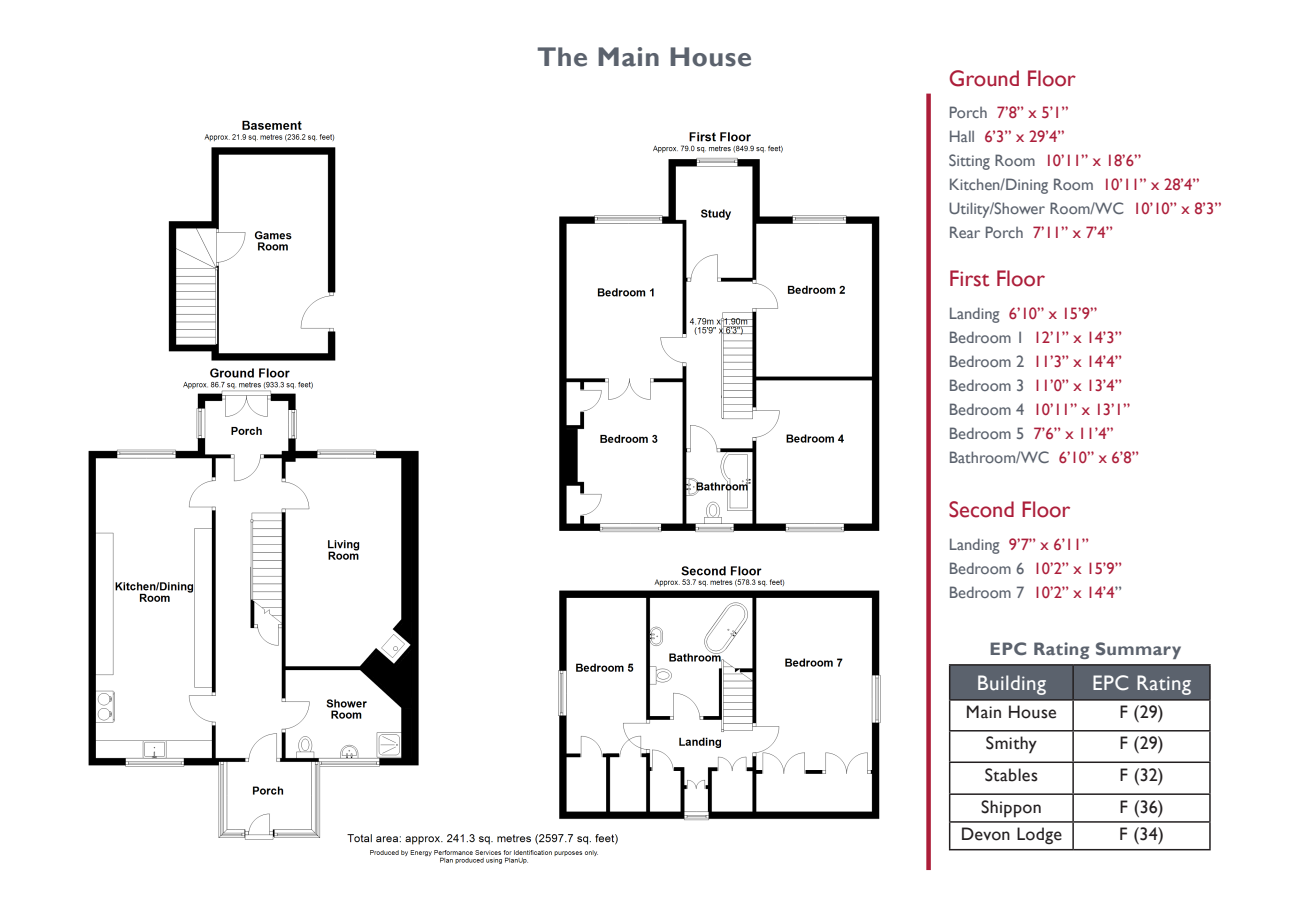
<style>
.page{position:relative;width:1289px;height:919px;background:#fff}
.page>*{position:absolute;margin:0;border:0;box-sizing:border-box;transform-origin:0 0}
.t1{font:700 27px "Gill Sans";letter-spacing:.025em;color:#5b626d}
.t2{font:22.5px "Gill Sans";color:#ac1d39}
.t3{font:21px "Gill Sans";letter-spacing:.02em;color:#fff}
.t4{font:18px "Gill Sans";letter-spacing:.02em;color:#231f20}
.t5{font:700 18px "Gill Sans";letter-spacing:.025em;color:#5b626d}
.t6{font:16.5px "Gill Sans";color:#ac1d39}
.t7{font:16.5px "Gill Sans";color:#5b626d}
.s1{color:#5b626d}
.s2{color:#ac1d39}
</style>
<div class="page">
<img style="left:88px;top:120px;width:793px;height:744px">
<svg style="left:926px;top:94px;width:4px;height:776px;background:#b22f49"></svg>
<div style="left:950px;top:665px;width:259px;height:34px;background:#5b626d"></div>
<hr style="left:1073px;top:664px;width:137px;height:1px;background:#231f20">
<hr style="left:1209px;top:665px;width:1px;height:34px;background:#231f20">
<hr style="left:1073px;top:699px;width:137px;height:1px;background:#231f20">
<hr style="left:948px;top:730px;width:125px;height:1px;background:#231f20">
<hr style="left:1073px;top:730px;width:137px;height:1px;background:#231f20">
<hr style="left:948px;top:761px;width:125px;height:2px;background:#231f20">
<hr style="left:1073px;top:761px;width:137px;height:2px;background:#231f20">
<hr style="left:948px;top:793px;width:125px;height:1px;background:#231f20">
<hr style="left:1073px;top:793px;width:137px;height:1px;background:#231f20">
<hr style="left:948px;top:700px;width:2px;height:30px;background:#231f20">
<hr style="left:948px;top:731px;width:2px;height:30px;background:#231f20">
<hr style="left:948px;top:763px;width:2px;height:30px;background:#231f20">
<hr style="left:948px;top:794px;width:2px;height:27px;background:#231f20">
<hr style="left:948px;top:821px;width:125px;height:1px;background:#231f20">
<hr style="left:948px;top:822px;width:2px;height:26px;background:#231f20">
<hr style="left:1073px;top:821px;width:137px;height:1px;background:#231f20">
<hr style="left:948px;top:848px;width:125px;height:2px;background:#231f20">
<hr style="left:1073px;top:848px;width:137px;height:2px;background:#231f20">
<hr style="left:1072px;top:700px;width:1px;height:30px;background:#231f20">
<hr style="left:1209px;top:700px;width:1px;height:30px;background:#231f20">
<hr style="left:1072px;top:731px;width:1px;height:30px;background:#231f20">
<hr style="left:1209px;top:731px;width:1px;height:30px;background:#231f20">
<hr style="left:1072px;top:763px;width:1px;height:30px;background:#231f20">
<hr style="left:1209px;top:763px;width:1px;height:30px;background:#231f20">
<svg style="left:1072px;top:794px;width:1px;height:54px"></svg>
<svg style="left:1209px;top:794px;width:1px;height:54px"></svg>
<hr style="left:948px;top:664px;width:125px;height:1px;background:#231f20">
<hr style="left:948px;top:665px;width:2px;height:34px;background:#231f20">
<hr style="left:1072px;top:665px;width:1px;height:34px;background:#231f20">
<hr style="left:948px;top:699px;width:125px;height:1px;background:#231f20">
<p class="t1" style="left:537px;top:41px;width:216px">The Main House</p>
<p class="t2" style="left:948px;top:65px;width:128px">Ground Floor</p>
<p class="t6" style="left:948px;top:103px;width:121px"><span class="s1">Porch</span> 7’8” x 5’1”</p>
<p class="t6" style="left:948px;top:127px;width:117px"><span class="s1">Hall</span> 6’3” x 29’4”</p>
<p class="t6" style="left:948px;top:151px;width:194px"><span class="s1">Sitting Room</span> 10’11” x 18’6”</p>
<p class="t7" style="left:948px;top:175px;width:252px">Kitchen/Dining Room <span class="s2">10’11” x 28’4”</span></p>
<p class="t7" style="left:948px;top:199px;width:274px">Utility/Shower Room/WC <span class="s2">10’10” x 8’3”</span></p>
<p class="t6" style="left:948px;top:223px;width:165px"><span class="s1">Rear Porch</span> 7’11” x 7’4”</p>
<p class="t2" style="left:948px;top:266px;width:98px">First Floor</p>
<p class="t6" style="left:948px;top:304px;width:150px"><span class="s1">Landing</span> 6’10” x 15’9”</p>
<p class="t6" style="left:948px;top:328px;width:174px"><span class="s1">Bedroom 1</span> 12’1” x 14’3”</p>
<p class="t6" style="left:948px;top:352px;width:174px"><span class="s1">Bedroom 2</span> 11’3” x 14’4”</p>
<p class="t6" style="left:948px;top:376px;width:174px"><span class="s1">Bedroom 3</span> 11’0” x 13’4”</p>
<p class="t6" style="left:948px;top:400px;width:183px"><span class="s1">Bedroom 4</span> 10’11” x 13’1”</p>
<p class="t6" style="left:948px;top:424px;width:166px"><span class="s1">Bedroom 5</span> 7’6” x 11’4”</p>
<p class="t7" style="left:948px;top:448px;width:191px">Bathroom/WC <span class="s2">6’10” x 6’8”</span></p>
<p class="t2" style="left:948px;top:496px;width:123px">Second Floor</p>
<p class="t6" style="left:948px;top:534px;width:141px"><span class="s1">Landing</span> 9’7” x 6’11”</p>
<p class="t6" style="left:948px;top:558px;width:174px"><span class="s1">Bedroom 6</span> 10’2” x 15’9”</p>
<p class="t6" style="left:948px;top:582px;width:174px"><span class="s1">Bedroom 7</span> 10’2” x 14’4<span class="s1">”</span></p>
<p class="t5" style="left:989px;top:638px;width:193px">EPC Rating Summary</p>
<p class="t3" style="left:976px;top:670px;width:71px">Building</p>
<p class="t3" style="left:1091px;top:670px;width:101px">EPC Rating</p>
<p class="t4" style="left:965px;top:701px;width:92px">Main House</p>
<p class="t4" style="left:1119px;top:701px;width:46px">F (29)</p>
<p class="t4" style="left:985px;top:732px;width:52px">Smithy</p>
<p class="t4" style="left:1119px;top:732px;width:46px">F (29)</p>
<p class="t4" style="left:984px;top:764px;width:55px">Stables</p>
<p class="t4" style="left:1119px;top:764px;width:45px">F (32)</p>
<p class="t4" style="left:981px;top:796px;width:62px">Shippon</p>
<p class="t4" style="left:1119px;top:796px;width:46px">F (36)</p>
<p class="t4" style="left:960px;top:823px;width:103px">Devon Lodge</p>
<p class="t4" style="left:1119px;top:823px;width:46px">F (34)</p>
</div>
